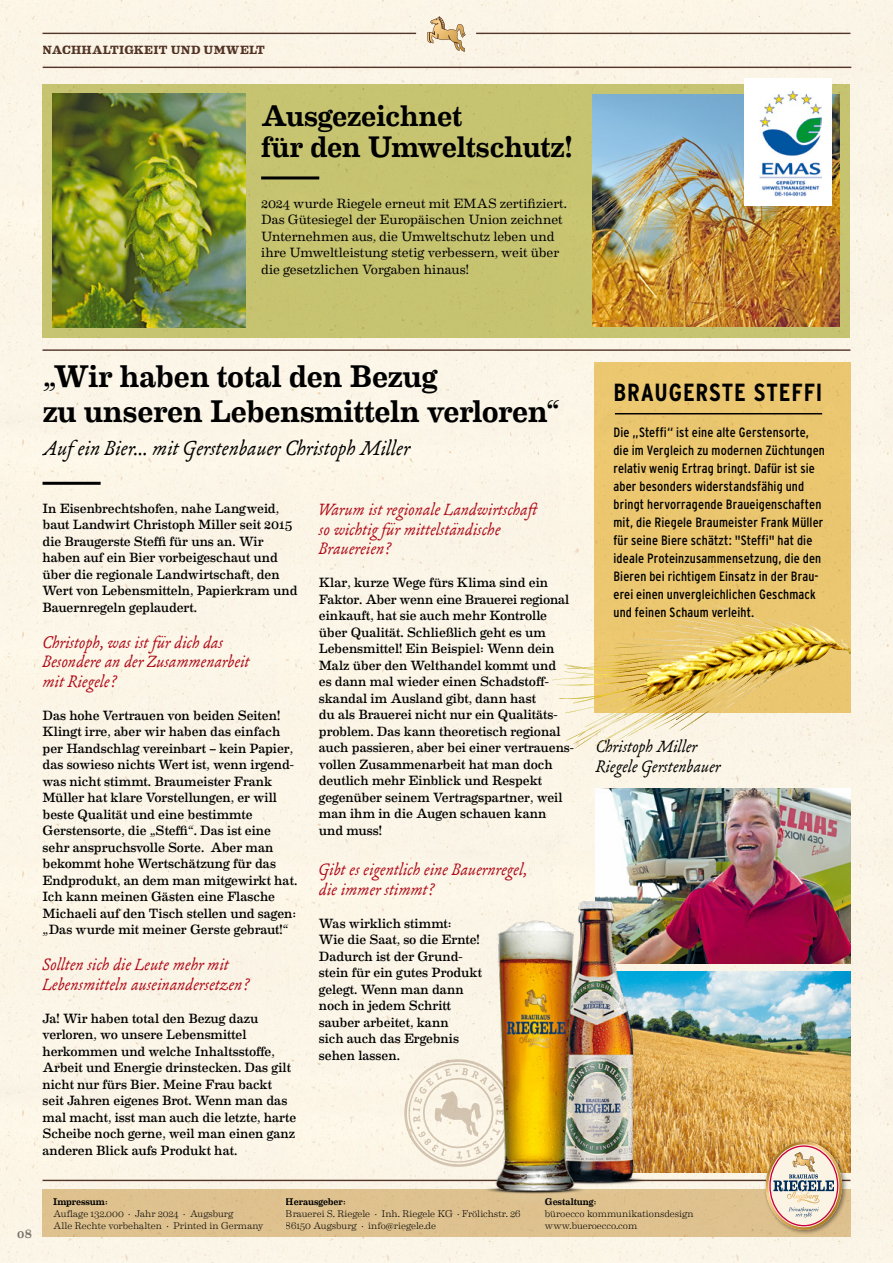
<style>
.page{position:relative;width:893px;height:1263px;background:#fbf5e7}
.page>*{position:absolute;margin:0;border:0;box-sizing:border-box;transform-origin:0 0}
.t1{font:500 31.5px/35.1px "Eames Century Modern";letter-spacing:-.005em;color:#000}
.t2{font:500 29.85px/31.5px "Eames Century Modern";letter-spacing:-.01em;color:#000}
.t3{font:700 24.75px "Interstate Condensed";letter-spacing:.035em;color:#000}
.t4{font:italic 24px "Fabiol";color:#000}
.t5{font:italic 19.5px/19.5px "Fabiol";color:#af0917}
.t6{font:italic 19.5px/19.5px "Fabiol";color:#000}
.t7{font:13.5px/16.5px "Eames Century Modern";color:#000}
.t8{font:13.5px/18px "Interstate Condensed";letter-spacing:.01em;color:#000}
.t9{font:13.5px/16.5px "Eames Century Modern";letter-spacing:-.005em;color:#000}
.t10{font:700 12px "Eames Century Modern";letter-spacing:.02em;color:#533629}
.t11{font:500 12px "Eames Century Modern";color:#7c7369}
.t12{font:300 9.75px/12px "Eames Century Modern";letter-spacing:-.005em;color:#000}
.t13{font:500 9.75px "Eames Century Modern";letter-spacing:-.005em;color:#000}
</style>
<div class="page">
<img style="left:648px;top:971px;width:203px;height:202px">
<img style="left:595px;top:789px;width:256px;height:174px">
<hr style="left:43px;top:1180px;width:807px;height:1px;background:#533629">
<hr style="left:43px;top:349px;width:807px;height:2px;background:#533629">
<div style="left:43px;top:84px;width:807px;height:254px;background:#c6c471"></div>
<div style="left:42px;top:1189px;width:809px;height:48px;background:#dec18e"></div>
<hr style="left:476px;top:33px;width:374px;height:1px;background:#533629">
<hr style="left:43px;top:482px;width:58px;height:3px;background:#000">
<svg style="left:401px;top:1056px;width:21px;height:114px;background:#f4eddd"></svg>
<div style="left:763px;top:1139px;width:85px;height:96px;background:#000;opacity:.45"></div>
<img style="left:766px;top:1142px;width:76px;height:88px">
<hr style="left:261px;top:176px;width:58px;height:3px;background:#000">
<hr style="left:43px;top:33px;width:373px;height:1px;background:#533629">
<svg style="left:427px;top:16px;width:39px;height:36px"></svg>
<hr style="left:43px;top:67px;width:808px;height:1px;background:#533629">
<svg style="left:594px;top:362px;width:256px;height:350px;background:#e8c46a"></svg>
<img style="left:615px;top:607px;width:161px;height:39px">
<img style="left:541px;top:850px;width:104px;height:48px">
<hr style="left:615px;top:413px;width:207px;height:1px;background:#000">
<img style="left:52px;top:94px;width:193px;height:233px">
<img style="left:592px;top:94px;width:247px;height:232px">
<div style="left:744px;top:79px;width:88px;height:127px;background:#fff"></div>
<img style="left:759px;top:90px;width:63px;height:107px">
<div style="left:483px;top:869px;width:101px;height:29px;background:#fdf7e8"></div>
<img style="left:422px;top:898px;width:226px;height:310px">
<p class="t10" style="left:43px;top:40px;width:224px">NACHHALTIGKEIT UND UMWELT</p>
<h2 class="t2" style="left:261px;top:98px;width:313px">Ausgezeichnet<br>für den Umweltschutz!</h2>
<p class="t9" style="left:261px;top:194px;width:307px">2024 wurde Riegele erneut mit EMAS zertifiziert.<br>Das Gütesiegel der Europäischen Union zeichnet Unternehmen aus, die Umweltschutz leben und ihre Umweltleistung stetig verbessern, weit über die gesetzlichen Vorgaben hinaus!</p>
<h1 class="t1" style="left:43px;top:357px;width:519px">„Wir haben total den Bezug<br>zu unseren Lebensmitteln verloren“</h1>
<h3 class="t4" style="left:43px;top:435px;width:368px">Auf ein Bier... mit Gerstenbauer Christoph Miller</h3>
<p class="t7" style="left:43px;top:499px;width:257px">In Eisenbrechtshofen, nahe Langweid, baut Landwirt Christoph Miller seit 2015 die Braugerste Steffi für uns an. Wir haben auf ein Bier vorbeigeschaut und über die regionale Landwirtschaft, den Wert von Lebensmitteln, Papierkram und Bauernregeln geplaudert.</p>
<h3 class="t5" style="left:43px;top:633px;width:209px">Christoph, was ist für dich das<br>Besondere an der Zusammenarbeit mit Riegele?</h3>
<p class="t7" style="left:43px;top:706px;width:256px">Das hohe Vertrauen von beiden Seiten!<br>Klingt irre, aber wir haben das einfach per Handschlag vereinbart – kein Papier, das sowieso nichts Wert ist, wenn irgend&shy;was nicht stimmt. Braumeister Frank Müller hat klare Vorstellungen, er will beste Qualität und eine bestimmte Gerstensorte, die „Steffi“. Das ist eine sehr anspruchsvolle Sorte. Aber man bekommt hohe Wertschätzung für das Endprodukt, an dem man mitgewirkt hat.<br>Ich kann meinen Gästen eine Flasche Michaeli auf den Tisch stellen und sagen: „Das wurde mit meiner Gerste gebraut!“</p>
<h3 class="t5" style="left:43px;top:956px;width:208px">Sollten sich die Leute mehr mit<br>Lebensmitteln auseinandersetzen?</h3>
<p class="t7" style="left:43px;top:1009px;width:255px">Ja! Wir haben total den Bezug dazu verloren, wo unsere Lebensmittel herkommen und welche Inhaltsstoffe, Arbeit und Energie drinstecken. Das gilt nicht nur fürs Bier. Meine Frau backt seit Jahren eigenes Brot. Wenn man das mal macht, isst man auch die letzte, harte Scheibe noch gerne, weil man einen ganz anderen Blick aufs Produkt hat.</p>
<h3 class="t5" style="left:319px;top:501px;width:224px">Warum ist regionale Landwirtschaft so wichtig für mittelständische<br>Brauereien?</h3>
<p class="t7" style="left:319px;top:574px;width:257px">Klar, kurze Wege fürs Klima sind ein Faktor. Aber wenn eine Brauerei regional einkauft, hat sie auch mehr Kontrolle über Qualität. Schließlich geht es um Lebensmittel! Ein Beispiel: Wenn dein Malz über den Welthandel kommt und<br>es dann mal wieder einen Schadstoff&shy;skandal im Ausland gibt, dann hast<br>du als Brauerei nicht nur ein Qualitäts&shy;problem. Das kann theoretisch regional auch passieren, aber bei einer vertrauens&shy;vollen Zusammenarbeit hat man doch deutlich mehr Einblick und Respekt gegenüber seinem Vertragspartner, weil man ihm in die Augen schauen kann und muss!</p>
<h3 class="t5" style="left:319px;top:861px;width:210px">Gibt es eigentlich eine Bauernregel, die immer stimmt?</h3>
<p class="t7" style="left:319px;top:914px;width:165px">Was wirklich stimmt:<br>Wie die Saat, so die Ernte!<br>Dadurch ist der Grund&shy;stein für ein gutes Produkt gelegt. Wenn man dann noch in jedem Schritt sauber arbeitet, kann<br>sich auch das Ergebnis sehen lassen.</p>
<h3 class="t3" style="left:613px;top:379px;width:210px">BRAUGERSTE STEFFI</h3>
<p class="t8" style="left:613px;top:423px;width:213px">Die „Steffi“ ist eine alte Gerstensorte, die im Vergleich zu modernen Züchtungen relativ wenig Ertrag bringt. Dafür ist sie aber besonders widerstandsfähig und bringt hervorragende Braueigenschaften mit, die Riegele Braumeister Frank Müller für seine Biere schätzt: "Steffi" hat die ideale Proteinzusammensetzung, die den Bieren bei richtigem Einsatz in der Brau&shy;erei einen unvergleichlichen Geschmack und feinen Schaum verleiht.</p>
<h3 class="t6" style="left:596px;top:738px;width:126px">Christoph Miller<br>Riegele Gerstenbauer</h3>
<p class="t11" style="left:17px;top:1225px;width:16px">08</p>
<p class="t13" style="left:53px;top:1194px;width:56px">Impressum:</p>
<p class="t12" style="left:53px;top:1206px;width:212px">Auflage 132.000 · Jahr 2024 · Augsburg<br>Alle Rechte vorbehalten · Printed in Germany</p>
<p class="t13" style="left:286px;top:1194px;width:61px">Herausgeber:</p>
<p class="t12" style="left:286px;top:1206px;width:236px">Brauerei S. Riegele · Inh. Riegele KG · Frölichstr. 26<br>86150 Augsburg · info@riegele.de</p>
<p class="t13" style="left:545px;top:1194px;width:53px">Gestaltung:</p>
<p class="t12" style="left:545px;top:1206px;width:150px">büroecco kommunikationsdesign www.bueroecco.com</p>
</div>
